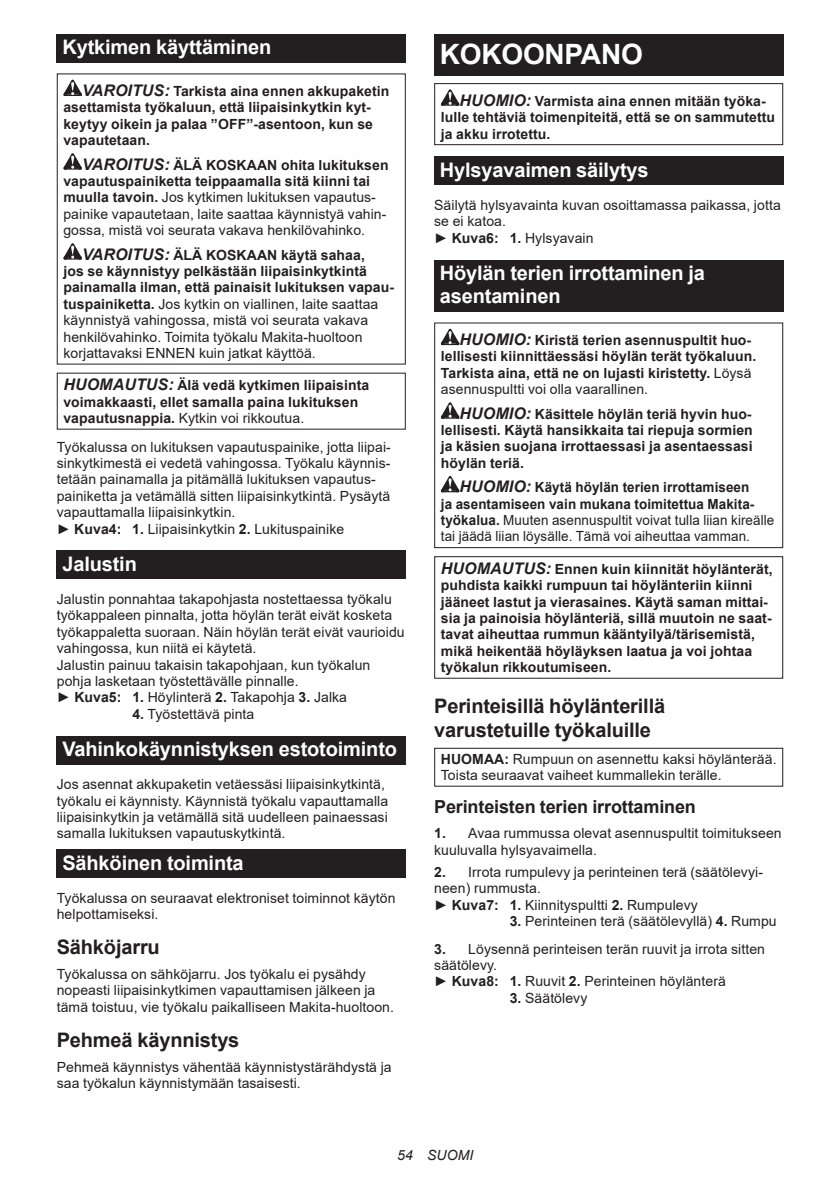
<style>
.page{position:relative;width:840px;height:1191px;background:#fff}
.page>*{position:absolute;margin:0;border:0;box-sizing:border-box;transform-origin:0 0}
.t1{font:700 28px "Arial";letter-spacing:-.01em;color:#fff}
.t2{font:700 20px/23.4px "Arial";letter-spacing:-.01em;color:#fff}
.t3{font:700 20px/23.4px "Arial";letter-spacing:-.01em;color:#231f20}
.t4{font:700 18px "Arial";letter-spacing:-.01em;color:#231f20}
.t5{font:14px/16.4px "Arial";letter-spacing:.005em;color:#231f20}
.t6{font:700 14px/16.4px "Arial";letter-spacing:.005em;color:#231f20}
.t7{font:14px/16.4px "Arial";letter-spacing:.005em;color:#231f20;scale:.96 1}
.t8{font:italic 14px "Arial";letter-spacing:.005em;color:#231f20}
.s1{font-style:italic;font-size:16px}
.s2{font-weight:700;font-style:italic;font-size:16px}
.s3{font-weight:700}
.s4{font-weight:400}
</style>
<div class="page">
<div style="left:57px;top:34px;width:348px;height:29px;background:#231f20"></div>
<svg style="left:63px;top:80px;width:19px;height:16px"></svg>
<svg style="left:63px;top:153px;width:19px;height:17px"></svg>
<svg style="left:63px;top:243px;width:19px;height:17px"></svg>
<div style="left:57px;top:550px;width:348px;height:29px;background:#231f20"></div>
<div style="left:57px;top:736px;width:348px;height:28px;background:#231f20"></div>
<div style="left:57px;top:849px;width:348px;height:29px;background:#231f20"></div>
<div style="left:434px;top:34px;width:348px;height:41px;background:#231f20"></div>
<svg style="left:440px;top:89px;width:19px;height:17px"></svg>
<div style="left:434px;top:83px;width:348px;height:62px;border:1px solid #231f20"></div>
<div style="left:434px;top:156px;width:348px;height:29px;background:#231f20"></div>
<div style="left:434px;top:260px;width:348px;height:52px;background:#231f20"></div>
<svg style="left:440px;top:329px;width:19px;height:16px"></svg>
<svg style="left:440px;top:402px;width:19px;height:17px"></svg>
<svg style="left:440px;top:476px;width:19px;height:16px"></svg>
<div style="left:434px;top:322px;width:348px;height:226px;border:1px solid #231f20"></div>
<div style="left:434px;top:556px;width:348px;height:122px;border:1px solid #231f20"></div>
<div style="left:434px;top:748px;width:348px;height:38px;border:1px solid #231f20"></div>
<h2 class="t2" style="left:62px;top:36px;width:210px">Kytkimen käyttäminen</h2>
<p class="t6" style="left:63px;top:83px;width:327px;text-indent:19px"><span class="s1">VAROITUS:</span> Tarkista aina ennen akkupaketin asettamista työkaluun, että liipaisinkytkin kyt&shy;keytyy oikein ja palaa ”OFF”-asentoon, kun se vapautetaan.</p>
<p class="t5" style="left:63px;top:156px;width:326px;text-indent:19px"><span class="s2">VAROITUS:</span> <span class="s3">ÄLÄ KOSKAAN ohita lukituksen vapautuspainiketta teippaamalla sitä kiinni tai muulla tavoin.</span> Jos kytkimen lukituksen vapautus&shy;painike vapautetaan, laite saattaa käynnistyä vahin&shy;gossa, mistä voi seurata vakava henkilövahinko.</p>
<p class="t5" style="left:63px;top:246px;width:332px;text-indent:19px"><span class="s2">VAROITUS:</span> <span class="s3">ÄLÄ KOSKAAN käytä sahaa,<br>jos se käynnistyy pelkästään liipaisinkytkintä painamalla ilman, että painaisit lukituksen vapau&shy;tuspainiketta.</span> Jos kytkin on viallinen, laite saattaa käynnistyä vahingossa, mistä voi seurata vakava henkilövahinko. Toimita työkalu Makita-huoltoon korjattavaksi ENNEN kuin jatkat käyttöä.</p>
<p class="t6" style="left:63px;top:377px;width:307px"><span class="s1">HUOMAUTUS:</span> Älä vedä kytkimen liipaisinta voimakkaasti, ellet samalla paina lukituksen vapautusnappia. <span class="s4">Kytkin voi rikkoutua.</span></p>
<p class="t5" style="left:57px;top:438px;width:335px">Työkalussa on lukituksen vapautuspainike, jotta liipai&shy;sinkytkimestä ei vedetä vahingossa. Työkalu käynnis&shy;tetään painamalla ja pitämällä lukituksen vapautus&shy;painiketta ja vetämällä sitten liipaisinkytkintä. Pysäytä vapauttamalla liipaisinkytkin.<br>► <span class="s3">Kuva4: 1.</span> Liipaisinkytkin <span class="s3">2.</span> Lukituspainike</p>
<h2 class="t2" style="left:62px;top:552px;width:76px">Jalustin</h2>
<p class="t5" style="left:57px;top:591px;width:349px">Jalustin ponnahtaa takapohjasta nostettaessa työkalu työkappaleen pinnalta, jotta höylän terät eivät kosketa työkappaletta suoraan. Näin höylän terät eivät vaurioidu vahingossa, kun niitä ei käytetä.<br>Jalustin painuu takaisin takapohjaan, kun työkalun pohja lasketaan työstettävälle pinnalle.<br>► <span class="s3">Kuva5: 1.</span> Höylinterä <span class="s3">2.</span> Takapohja <span class="s3">3.</span> Jalka</p>
<p class="t5" style="left:132px;top:705px;width:123px"><span class="s3">4.</span> Työstettävä pinta</p>
<h2 class="t2" style="left:62px;top:737px;width:336px">Vahinkokäynnistyksen estotoiminto</h2>
<p class="t5" style="left:57px;top:776px;width:333px">Jos asennat akkupaketin vetäessäsi liipaisinkytkintä, työkalu ei käynnisty. Käynnistä työkalu vapauttamalla liipaisinkytkin ja vetämällä sitä uudelleen painaessasi samalla lukituksen vapautuskytkintä.</p>
<h2 class="t2" style="left:62px;top:851px;width:183px">Sähköinen toiminta</h2>
<p class="t5" style="left:57px;top:890px;width:340px">Työkalussa on seuraavat elektroniset toiminnot käytön helpottamiseksi.</p>
<h2 class="t3" style="left:57px;top:935px;width:105px">Sähköjarru</h2>
<p class="t5" style="left:57px;top:966px;width:338px">Työkalussa on sähköjarru. Jos työkalu ei pysähdy nopeasti liipaisinkytkimen vapauttamisen jälkeen ja tämä toistuu, vie työkalu paikalliseen Makita-huoltoon.</p>
<h2 class="t3" style="left:57px;top:1028px;width:184px">Pehmeä käynnistys</h2>
<p class="t5" style="left:57px;top:1058px;width:336px">Pehmeä käynnistys vähentää käynnistystärähdystä ja saa työkalun käynnistymään tasaisesti.</p>
<h1 class="t1" style="left:439px;top:34px;width:204px">KOKOONPANO</h1>
<p class="t6" style="left:440px;top:93px;width:335px;text-indent:19px"><span class="s1">HUOMIO:</span> Varmista aina ennen mitään työka&shy;lulle tehtäviä toimenpiteitä, että se on sammutettu ja akku irrotettu.</p>
<h2 class="t2" style="left:439px;top:158px;width:210px">Hylsyavaimen säilytys</h2>
<p class="t5" style="left:434px;top:197px;width:348px">Säilytä hylsyavainta kuvan osoittamassa paikassa, jotta se ei katoa.<br>► <span class="s3">Kuva6: 1.</span> Hylsyavain</p>
<h2 class="t2" style="left:439px;top:261px;width:266px">Höylän terien irrottaminen ja asentaminen</h2>
<p class="t6" style="left:440px;top:332px;width:317px;text-indent:19px"><span class="s1">HUOMIO:</span> Kiristä terien asennuspultit huo&shy;lellisesti kiinnittäessäsi höylän terät työkaluun.<br>Tarkista aina, että ne on lujasti kiristetty. <span class="s4">Löysä asennuspultti voi olla vaarallinen.</span></p>
<p class="t6" style="left:440px;top:406px;width:313px;text-align:justify;text-indent:19px"><span class="s1">HUOMIO:</span> Käsittele höylän teriä hyvin huo&shy;lellisesti. Käytä hansikkaita tai riepuja sormien ja käsien suojana irrottaessasi ja asentaessasi höylän teriä.</p>
<p class="t7" style="left:440px;top:479px;width:349px;text-indent:19px"><span class="s2">HUOMIO:</span> <span class="s3">Käytä höylän terien irrottamiseen<br>ja asentamiseen vain mukana toimitettua Makita&shy;työkalua.</span> Muuten asennuspultit voivat tulla liian kireälle tai jäädä liian löysälle. Tämä voi aiheuttaa vamman.</p>
<p class="t6" style="left:440px;top:561px;width:333px"><span class="s1">HUOMAUTUS:</span> Ennen kuin kiinnität höylänterät, puhdista kaikki rumpuun tai höylänteriin kiinni jääneet lastut ja vierasaines. Käytä saman mittai&shy;sia ja painoisia höylänteriä, sillä muutoin ne saat&shy;tavat aiheuttaa rummun kääntyilyä/tärisemistä, mikä heikentää höyläyksen laatua ja voi johtaa työkalun rikkoutumiseen.</p>
<h2 class="t3" style="left:434px;top:695px;width:232px">Perinteisillä höylänterillä varustetuille työkaluille</h2>
<p class="t5" style="left:440px;top:750px;width:337px"><span class="s3">HUOMAA:</span> Rumpuun on asennettu kaksi höylänterää.<br>Toista seuraavat vaiheet kummallekin terälle.</p>
<p class="t4" style="left:434px;top:794px;width:263px">Perinteisten terien irrottaminen</p>
<p class="t5" style="left:434px;top:825px;width:349px"><span class="s3">1.</span> Avaa rummussa olevat asennuspultit toimitukseen kuuluvalla hylsyavaimella.</p>
<p class="t5" style="left:434px;top:863px;width:330px"><span class="s3">2.</span> Irrota rumpulevy ja perinteinen terä (säätölevyi&shy;neen) rummusta.<br>► <span class="s3">Kuva7: 1.</span> Kiinnityspultti <span class="s3">2.</span> Rumpulevy</p>
<p class="t5" style="left:509px;top:912px;width:268px"><span class="s3">3.</span> Perinteinen terä (säätölevyllä) <span class="s3">4.</span> Rumpu</p>
<p class="t5" style="left:434px;top:940px;width:332px"><span class="s3">3.</span> Löysennä perinteisen terän ruuvit ja irrota sitten säätölevy.<br>► <span class="s3">Kuva8: 1.</span> Ruuvit <span class="s3">2.</span> Perinteinen höylänterä</p>
<p class="t5" style="left:509px;top:989px;width:79px"><span class="s3">3.</span> Säätölevy</p>
<p class="t8" style="left:397px;top:1146px;width:78px">54 SUOMI</p>
</div>
